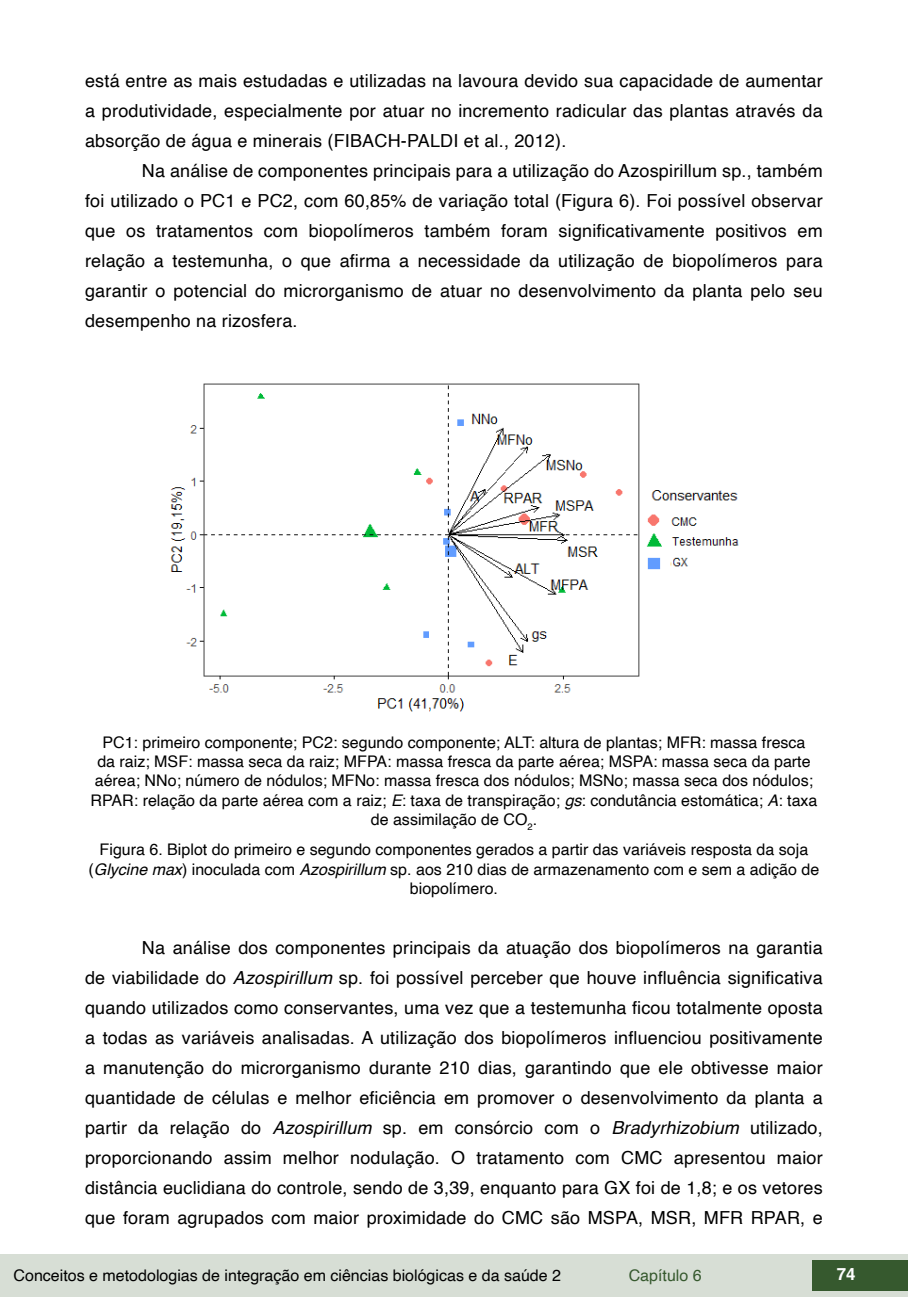
<style>
.page{position:relative;width:908px;height:1304px;background:#fff}
.page>*{position:absolute;margin:0;border:0;box-sizing:border-box;transform-origin:0 0}
.t1{font:18px/30px "Helvetica";letter-spacing:.01em;color:#000;text-align:justify}
.t2{font:700 16.8px "Helvetica";color:#fff}
.t3{font:16px/19.2px "Helvetica";color:#000;text-align:center}
.t4{font:16px "Helvetica";color:#36592e}
.s1{font-style:italic}
</style>
<div class="page">
<div style="left:0;top:1254px;width:906px;height:43px;background:#d7ded5"></div>
<div style="left:812px;top:1261px;width:95px;height:30px;background:#36592e"></div>
<img style="left:170px;top:383px;width:569px;height:329px">
<p class="t1" style="left:85px;top:66px;width:738px">está entre as mais estudadas e utilizadas na lavoura devido sua capacidade de aumentar a produtividade, especialmente por atuar no incremento radicular das plantas através da absorção de água e minerais (FIBACH-PALDI et al., 2012).</p>
<p class="t1" style="left:85px;top:156px;width:738px;text-indent:57px">Na análise de componentes principais para a utilização do Azospirillum sp., também foi utilizado o PC1 e PC2, com 60,85% de variação total (Figura 6). Foi possível observar que os tratamentos com biopolímeros também foram significativamente positivos em relação a testemunha, o que afirma a necessidade da utilização de biopolímeros para garantir o potencial do microrganismo de atuar no desenvolvimento da planta pelo seu desempenho na rizosfera.</p>
<p class="t3" style="left:90px;top:733px;width:728px">PC1: primeiro componente; PC2: segundo componente; ALT: altura de plantas; MFR: massa fresca<br>da raiz; MSF: massa seca da raiz; MFPA: massa fresca da parte aérea; MSPA: massa seca da parte aérea; NNo; número de nódulos; MFNo: massa fresca dos nódulos; MSNo; massa seca dos nódulos; RPAR: relação da parte aérea com a raiz; <span class="s1">E</span>: taxa de transpiração; <span class="s1">gs</span>: condutância estomática; <span class="s1">A</span>: taxa de assimilação de CO<sub>2</sub>.</p>
<p class="t3" style="left:88px;top:841px;width:732px">Figura 6. Biplot do primeiro e segundo componentes gerados a partir das variáveis resposta da soja (<span class="s1">Glycine max</span>) inoculada com <span class="s1">Azospirillum</span> sp. aos 210 dias de armazenamento com e sem a adição de biopolímero.</p>
<p class="t1" style="left:85px;top:933px;width:738px;text-indent:57px">Na análise dos componentes principais da atuação dos biopolímeros na garantia de viabilidade do <span class="s1">Azospirillum</span> sp. foi possível perceber que houve influência significativa quando utilizados como conservantes, uma vez que a testemunha ficou totalmente oposta a todas as variáveis analisadas. A utilização dos biopolímeros influenciou positivamente a manutenção do microrganismo durante 210 dias, garantindo que ele obtivesse maior quantidade de células e melhor eficiência em promover o desenvolvimento da planta a partir da relação do <span class="s1">Azospirillum</span> sp. em consórcio com o <span class="s1">Bradyrhizobium</span> utilizado, proporcionando assim melhor nodulação. O tratamento com CMC apresentou maior distância euclidiana do controle, sendo de 3,39, enquanto para GX foi de 1,8; e os vetores que foram agrupados com maior proximidade do CMC são MSPA, MSR, MFR RPAR, e</p>
<p class="t3" style="left:14px;top:1266px;width:548px">Conceitos e metodologias de integração em ciências biológicas e da saúde 2</p>
<p class="t4" style="left:628px;top:1263px;width:74px">Capítulo 6</p>
<p class="t2" style="left:836px;top:1264px;width:20px">74</p>
</div>
